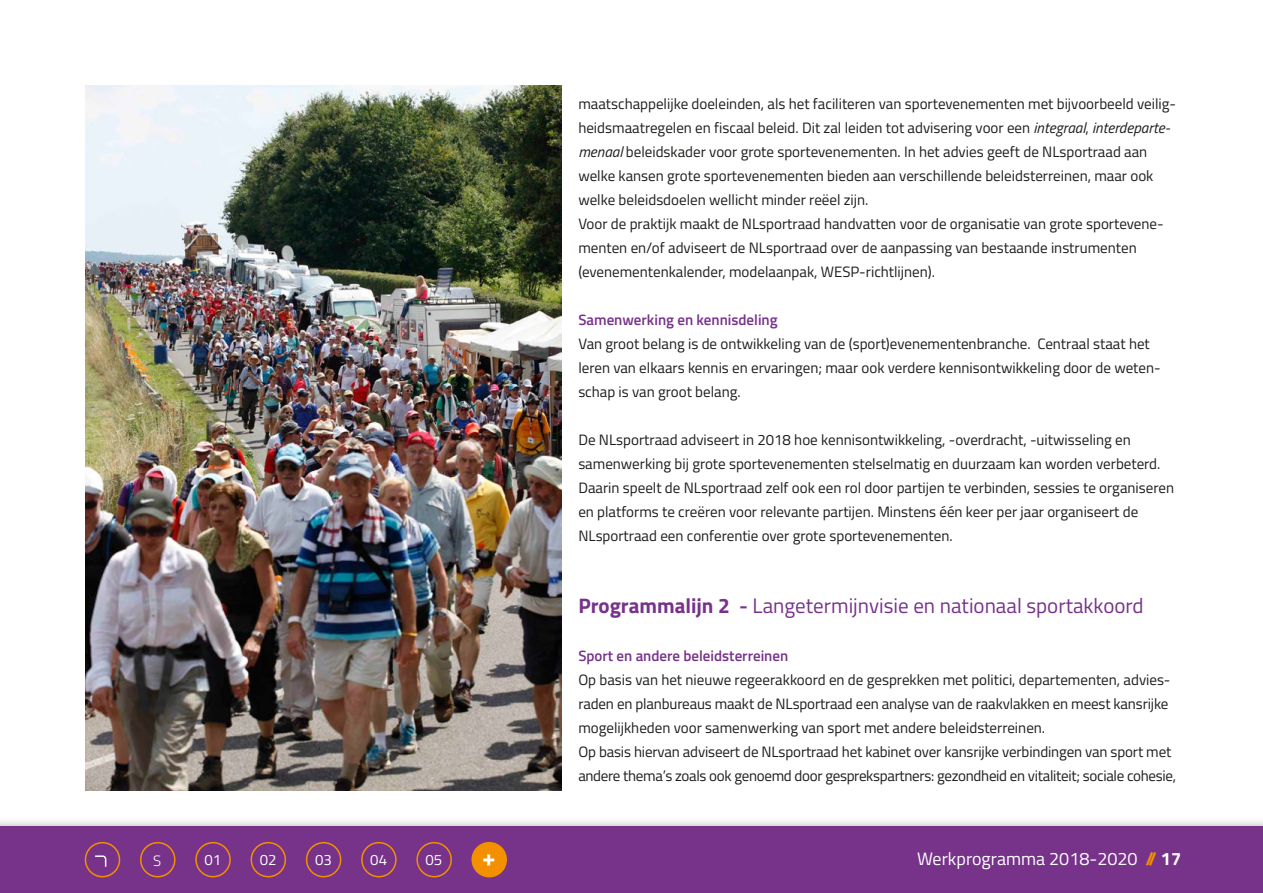
<style>
.page{position:relative;width:1263px;height:893px;background:#fff}
.page>*{position:absolute;margin:0;border:0;box-sizing:border-box;transform-origin:0 0}
.t1{font:700 24px "Titillium Web";color:#fff}
.t2{font:21px "Titillium Web";color:#77328a}
.t3{font:18px "Titillium Web";color:#fff}
.t4{font:15px/24px "Titillium Web";color:#1d1d1b}
.t5{font:600 15px "Titillium Web";color:#77328a}
.t6{font:15px "Titillium Web";color:#fff}
.t7{font:300 15px "Titillium Web";color:#fff}
.s1{font-style:italic}
.s2{font-weight:700}
.s3{font-weight:600}
.s4{font-weight:700;color:#f39000}
</style>
<div class="page">
<div style="left:0;top:816px;width:1263px;height:77px;background:#1d1d1b;opacity:.3"></div>
<div style="left:0;top:826px;width:1263px;height:67px;background:#77328a"></div>
<div style="left:85px;top:842px;width:35px;height:35px;border:2px solid #f39000;border-radius:50%"></div>
<div style="left:140px;top:842px;width:36px;height:35px;border:2px solid #f39000;border-radius:50%"></div>
<div style="left:195px;top:842px;width:36px;height:35px;border:2px solid #f39000;border-radius:50%"></div>
<div style="left:251px;top:842px;width:35px;height:35px;border:2px solid #f39000;border-radius:50%"></div>
<div style="left:306px;top:842px;width:35px;height:35px;border:2px solid #f39000;border-radius:50%"></div>
<div style="left:361px;top:842px;width:36px;height:35px;border:2px solid #f39000;border-radius:50%"></div>
<div style="left:416px;top:842px;width:36px;height:35px;border:2px solid #f39000;border-radius:50%"></div>
<svg style="left:95px;top:855px;width:12px;height:12px"></svg>
<img style="left:85px;top:85px;width:476px;height:706px">
<div style="left:472px;top:843px;width:34px;height:34px;background:#f39000;border-radius:50%"></div>
<div style="left:471px;top:842px;width:36px;height:35px;border:2px solid #f39000;border-radius:50%"></div>
<p class="t4" style="left:578px;top:91px;width:599px">maatschappelijke doeleinden, als het faciliteren van sportevenementen met bijvoorbeeld veilig&shy;heidsmaatregelen en fiscaal beleid. Dit zal leiden tot advisering voor een <span class="s1">integraal</span>, <span class="s1">interdeparte&shy;menaal</span> beleidskader voor grote sportevenementen. In het advies geeft de NLsportraad aan welke kansen grote sportevenementen bieden aan verschillende beleidsterreinen, maar ook welke beleidsdoelen wellicht minder reëel zijn.<br>Voor de praktijk maakt de NLsportraad handvatten voor de organisatie van grote sportevene&shy;menten en/of adviseert de NLsportraad over de aanpassing van bestaande instrumenten (evenementenkalender, modelaanpak, WESP-richtlijnen).</p>
<p class="t5" style="left:578px;top:309px;width:201px">Samenwerking en kennisdeling</p>
<p class="t4" style="left:578px;top:331px;width:584px">Van groot belang is de ontwikkeling van de (sport)evenementenbranche. Centraal staat het leren van elkaars kennis en ervaringen; maar ook verdere kennisontwikkeling door de weten&shy;schap is van groot belang.</p>
<p class="t4" style="left:578px;top:427px;width:597px">De NLsportraad adviseert in 2018 hoe kennisontwikkeling, -overdracht, -uitwisseling en samenwerking bij grote sportevenementen stelselmatig en duurzaam kan worden verbeterd.<br>Daarin speelt de NLsportraad zelf ook een rol door partijen te verbinden, sessies te organiseren en platforms te creëren voor relevante partijen. Minstens één keer per jaar organiseert de NLsportraad een conferentie over grote sportevenementen.</p>
<h2 class="t2" style="left:578px;top:590px;width:567px"><span class="s2">Programmalijn 2</span> <span class="s3">-</span> Langetermijnvisie en nationaal sportakkoord</h2>
<p class="t5" style="left:578px;top:645px;width:211px">Sport en andere beleidsterreinen</p>
<p class="t4" style="left:578px;top:667px;width:599px">Op basis van het nieuwe regeerakkoord en de gesprekken met politici, departementen, advies&shy;raden en planbureaus maakt de NLsportraad een analyse van de raakvlakken en meest kansrijke mogelijkheden voor samenwerking van sport met andere beleidsterreinen.<br>Op basis hiervan adviseert de NLsportraad het kabinet over kansrijke verbindingen van sport met andere thema’s zoals ook genoemd door gesprekspartners: gezondheid en vitaliteit; sociale cohesie,</p>
<p class="t7" style="left:153px;top:850px;width:10px">S</p>
<p class="t6" style="left:204px;top:849px;width:18px">01</p>
<p class="t6" style="left:260px;top:849px;width:18px">02</p>
<p class="t6" style="left:315px;top:849px;width:18px">03</p>
<p class="t6" style="left:370px;top:849px;width:18px">04</p>
<p class="t6" style="left:426px;top:849px;width:18px">05</p>
<p class="t3" style="left:917px;top:846px;width:266px">Werkprogramma 2018-2020 <span class="s4">//</span> <span class="s2">17</span></p>
<h1 class="t1" style="left:482px;top:840px;width:15px">+</h1>
</div>
